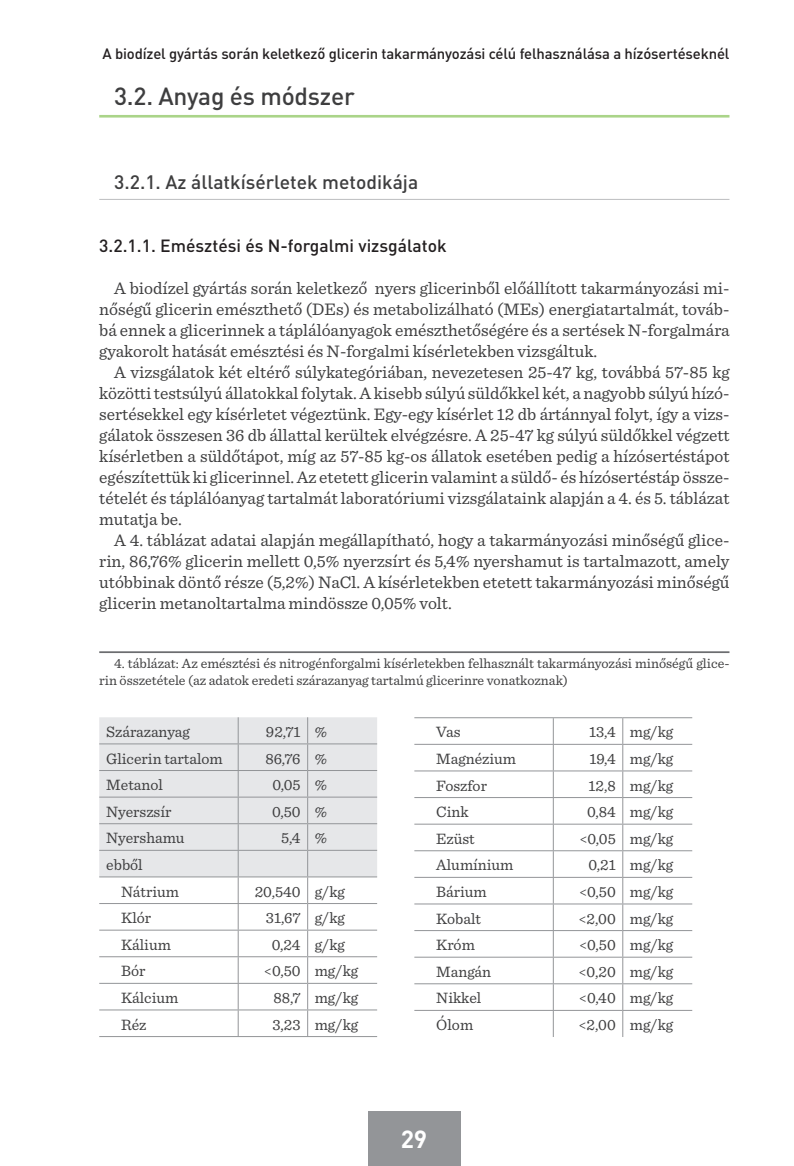
<style>
.page{position:relative;width:794px;height:1166px;background:#fff}
.page>*{position:absolute;margin:0;border:0;box-sizing:border-box;transform-origin:0 0}
.t1{font:500 24.5px "DIN Pro";letter-spacing:-.01em;color:#3e3e3f}
.t2{font:700 24.5px "DIN Pro";color:#fff}
.t3{font:500 19.25px "DIN Pro";color:#3e3e3f}
.t4{font:17.5px/21px "Sentinel";color:#3e3e3f;text-align:justify}
.t5{font:500 17.5px "DIN Pro";color:#231f20}
.t6{font:15.75px/26.6px "Sentinel";color:#3e3e3f}
.t7{font:500 14.88px "DIN Pro";letter-spacing:-.01em;color:#231f20}
.t8{font:14px/16.8px "Sentinel";color:#3e3e3f}
</style>
<div class="page">
<div style="left:368px;top:1112px;width:92px;height:54px;background:#939598"></div>
<hr style="left:99px;top:115px;width:630px;height:3px;background:#aad489">
<hr style="left:99px;top:199px;width:630px;height:1px;background:#bcbdc0">
<hr style="left:99px;top:651px;width:630px;height:2px;background:#6c6d70">
<div style="left:99px;top:717px;width:278px;height:159px;background:#e6e7e9"></div>
<hr style="left:99px;top:743px;width:209px;height:1px;background:#939598">
<hr style="left:308px;top:743px;width:69px;height:1px;background:#939598">
<hr style="left:99px;top:770px;width:209px;height:1px;background:#939598">
<hr style="left:308px;top:770px;width:69px;height:1px;background:#939598">
<hr style="left:99px;top:797px;width:209px;height:1px;background:#939598">
<hr style="left:308px;top:797px;width:69px;height:1px;background:#939598">
<hr style="left:99px;top:823px;width:209px;height:1px;background:#939598">
<hr style="left:308px;top:823px;width:69px;height:1px;background:#939598">
<hr style="left:99px;top:850px;width:209px;height:1px;background:#939598">
<hr style="left:308px;top:850px;width:69px;height:1px;background:#939598">
<hr style="left:99px;top:876px;width:209px;height:1px;background:#939598">
<hr style="left:308px;top:876px;width:69px;height:1px;background:#939598">
<hr style="left:99px;top:903px;width:209px;height:1px;background:#939598">
<hr style="left:308px;top:903px;width:69px;height:1px;background:#939598">
<hr style="left:99px;top:930px;width:209px;height:1px;background:#939598">
<hr style="left:308px;top:930px;width:69px;height:1px;background:#939598">
<hr style="left:99px;top:956px;width:209px;height:1px;background:#939598">
<hr style="left:308px;top:956px;width:69px;height:1px;background:#939598">
<hr style="left:99px;top:983px;width:209px;height:1px;background:#939598">
<hr style="left:308px;top:983px;width:69px;height:1px;background:#939598">
<hr style="left:99px;top:1009px;width:209px;height:1px;background:#939598">
<svg style="left:238px;top:717px;width:1px;height:319px"></svg>
<hr style="left:308px;top:1009px;width:69px;height:1px;background:#939598">
<svg style="left:307px;top:717px;width:1px;height:319px"></svg>
<hr style="left:99px;top:1036px;width:278px;height:1px;background:#939598">
<hr style="left:414px;top:717px;width:209px;height:1px;background:#939598">
<hr style="left:623px;top:717px;width:69px;height:1px;background:#939598">
<hr style="left:414px;top:744px;width:209px;height:1px;background:#939598">
<hr style="left:623px;top:744px;width:69px;height:1px;background:#939598">
<hr style="left:414px;top:770px;width:209px;height:1px;background:#939598">
<hr style="left:623px;top:770px;width:69px;height:1px;background:#939598">
<hr style="left:414px;top:797px;width:209px;height:1px;background:#939598">
<hr style="left:623px;top:797px;width:69px;height:1px;background:#939598">
<hr style="left:414px;top:824px;width:209px;height:1px;background:#939598">
<hr style="left:623px;top:824px;width:69px;height:1px;background:#939598">
<hr style="left:414px;top:850px;width:209px;height:1px;background:#939598">
<hr style="left:623px;top:850px;width:69px;height:1px;background:#939598">
<hr style="left:414px;top:877px;width:209px;height:1px;background:#939598">
<hr style="left:623px;top:877px;width:69px;height:1px;background:#939598">
<hr style="left:414px;top:903px;width:209px;height:1px;background:#939598">
<hr style="left:623px;top:903px;width:69px;height:1px;background:#939598">
<hr style="left:414px;top:930px;width:209px;height:1px;background:#939598">
<hr style="left:623px;top:930px;width:69px;height:1px;background:#939598">
<hr style="left:414px;top:957px;width:209px;height:1px;background:#939598">
<hr style="left:623px;top:957px;width:69px;height:1px;background:#939598">
<hr style="left:414px;top:983px;width:209px;height:1px;background:#939598">
<hr style="left:623px;top:983px;width:69px;height:1px;background:#939598">
<hr style="left:414px;top:1010px;width:209px;height:1px;background:#939598">
<svg style="left:553px;top:718px;width:1px;height:319px"></svg>
<hr style="left:623px;top:1010px;width:69px;height:1px;background:#939598">
<svg style="left:622px;top:718px;width:1px;height:319px"></svg>
<p class="t7" style="left:102px;top:48px;width:628px">A biodízel gyártás során keletkező glicerin takarmányozási célú felhasználása a hízósertéseknél</p>
<h1 class="t1" style="left:114px;top:87px;width:242px">3.2. Anyag és módszer</h1>
<p class="t3" style="left:114px;top:175px;width:305px">3.2.1. Az állatkísérletek metodikája</p>
<p class="t5" style="left:99px;top:239px;width:349px">3.2.1.1. Emésztési és N-forgalmi vizsgálatok</p>
<p class="t4" style="left:99px;top:279px;width:632px;text-indent:15px">A biodízel gyártás során keletkező nyers glicerinből előállított takarmányozási mi&shy;nőségű glicerin emészthető (DEs) és metabolizálható (MEs) energiatartalmát, továb&shy;bá ennek a glicerinnek a táplálóanyagok emészthetőségére és a sertések N-forgalmára gyakorolt hatását emésztési és N-forgalmi kísérletekben vizsgáltuk.</p>
<p class="t4" style="left:99px;top:363px;width:632px;text-indent:15px">A vizsgálatok két eltérő súlykategóriában, nevezetesen 25-47 kg, továbbá 57-85 kg közötti testsúlyú állatokkal folytak. A kisebb súlyú süldőkkel két, a nagyobb súlyú hízó&shy;sertésekkel egy kísérletet végeztünk. Egy-egy kísérlet 12 db ártánnyal folyt, így a vizs&shy;gálatok összesen 36 db állattal kerültek elvégzésre. A 25-47 kg súlyú süldőkkel végzett kísérletben a süldőtápot, míg az 57-85 kg-os állatok esetében pedig a hízósertéstápot egészítettük ki glicerinnel. Az etetett glicerin valamint a süldő- és hízósertéstáp össze&shy;tételét és táplálóanyag tartalmát laboratóriumi vizsgálataink alapján a 4. és 5. táblázat mutatja be.</p>
<p class="t4" style="left:99px;top:531px;width:632px;text-indent:15px">A 4. táblázat adatai alapján megállapítható, hogy a takarmányozási minőségű glice&shy;rin, 86,76% glicerin mellett 0,5% nyerzsírt és 5,4% nyershamut is tartalmazott, amely utóbbinak döntő része (5,2%) NaCl. A kísérletekben etetett takarmányozási minőségű glicerin metanoltartalma mindössze 0,05% volt.</p>
<p class="t8" style="left:99px;top:656px;width:632px;text-indent:15px">4. táblázat: Az emésztési és nitrogénforgalmi kísérletekben felhasznált takarmányozási minőségű glice&shy;rin összetétele (az adatok eredeti szárazanyag tartalmú glicerinre vonatkoznak)</p>
<p class="t6" style="left:106px;top:719px;width:85px">Szárazanyag</p>
<p class="t6" style="left:266px;top:719px;width:62px">92,71 %</p>
<p class="t6" style="left:106px;top:746px;width:118px">Glicerin tartalom</p>
<p class="t6" style="left:265px;top:746px;width:63px">86,76 %</p>
<p class="t6" style="left:106px;top:772px;width:58px">Metanol</p>
<p class="t6" style="left:272px;top:772px;width:56px">0,05 %</p>
<p class="t6" style="left:106px;top:799px;width:67px">Nyerszsír</p>
<p class="t6" style="left:272px;top:799px;width:56px">0,50 %</p>
<p class="t6" style="left:106px;top:826px;width:80px">Nyershamu</p>
<p class="t6" style="left:281px;top:826px;width:47px">5,4 %</p>
<p class="t6" style="left:121px;top:852px;width:59px;text-indent:-15px">ebből<br>Nátrium</p>
<p class="t6" style="left:436px;top:720px;width:26px">Vas</p>
<p class="t6" style="left:589px;top:720px;width:86px">13,4 mg/kg</p>
<p class="t6" style="left:436px;top:746px;width:81px">Magnézium</p>
<p class="t6" style="left:589px;top:746px;width:85px">19,4 mg/kg</p>
<p class="t6" style="left:436px;top:773px;width:52px">Foszfor</p>
<p class="t6" style="left:588px;top:773px;width:86px">12,8 mg/kg</p>
<p class="t6" style="left:436px;top:799px;width:34px">Cink</p>
<p class="t6" style="left:587px;top:799px;width:88px">0,84 mg/kg</p>
<p class="t6" style="left:436px;top:826px;width:40px">Ezüst</p>
<p class="t6" style="left:579px;top:826px;width:95px">&lt;0,05 mg/kg</p>
<p class="t6" style="left:436px;top:853px;width:79px">Alumínium</p>
<p class="t6" style="left:588px;top:853px;width:86px">0,21 mg/kg</p>
<p class="t6" style="left:436px;top:879px;width:52px">Bárium</p>
<p class="t6" style="left:579px;top:879px;width:96px">&lt;0,50 mg/kg</p>
<p class="t6" style="left:436px;top:906px;width:46px">Kobalt</p>
<p class="t6" style="left:578px;top:906px;width:96px">&lt;2,00 mg/kg</p>
<p class="t6" style="left:436px;top:932px;width:40px">Króm</p>
<p class="t6" style="left:579px;top:932px;width:96px">&lt;0,50 mg/kg</p>
<p class="t6" style="left:436px;top:959px;width:56px">Mangán</p>
<p class="t6" style="left:578px;top:959px;width:96px">&lt;0,20 mg/kg</p>
<p class="t6" style="left:436px;top:986px;width:47px">Nikkel</p>
<p class="t6" style="left:579px;top:986px;width:96px">&lt;0,40 mg/kg</p>
<p class="t6" style="left:436px;top:1012px;width:38px">Ólom</p>
<p class="t6" style="left:578px;top:1012px;width:96px">&lt;2,00 mg/kg</p>
<p class="t6" style="left:255px;top:879px;width:92px">20,540 g/kg</p>
<p class="t6" style="left:121px;top:905px;width:32px">Klór</p>
<p class="t6" style="left:266px;top:905px;width:81px">31,67 g/kg</p>
<p class="t6" style="left:121px;top:932px;width:51px">Kálium</p>
<p class="t6" style="left:272px;top:932px;width:75px">0,24 g/kg</p>
<p class="t6" style="left:121px;top:959px;width:26px">Bór</p>
<p class="t6" style="left:264px;top:959px;width:96px">&lt;0,50 mg/kg</p>
<p class="t6" style="left:121px;top:985px;width:59px">Kálcium</p>
<p class="t6" style="left:273px;top:985px;width:86px">88,7 mg/kg</p>
<p class="t6" style="left:121px;top:1012px;width:27px">Réz</p>
<p class="t6" style="left:273px;top:1012px;width:87px">3,23 mg/kg</p>
<h1 class="t2" style="left:401px;top:1131px;width:28px">29</h1>
</div>
